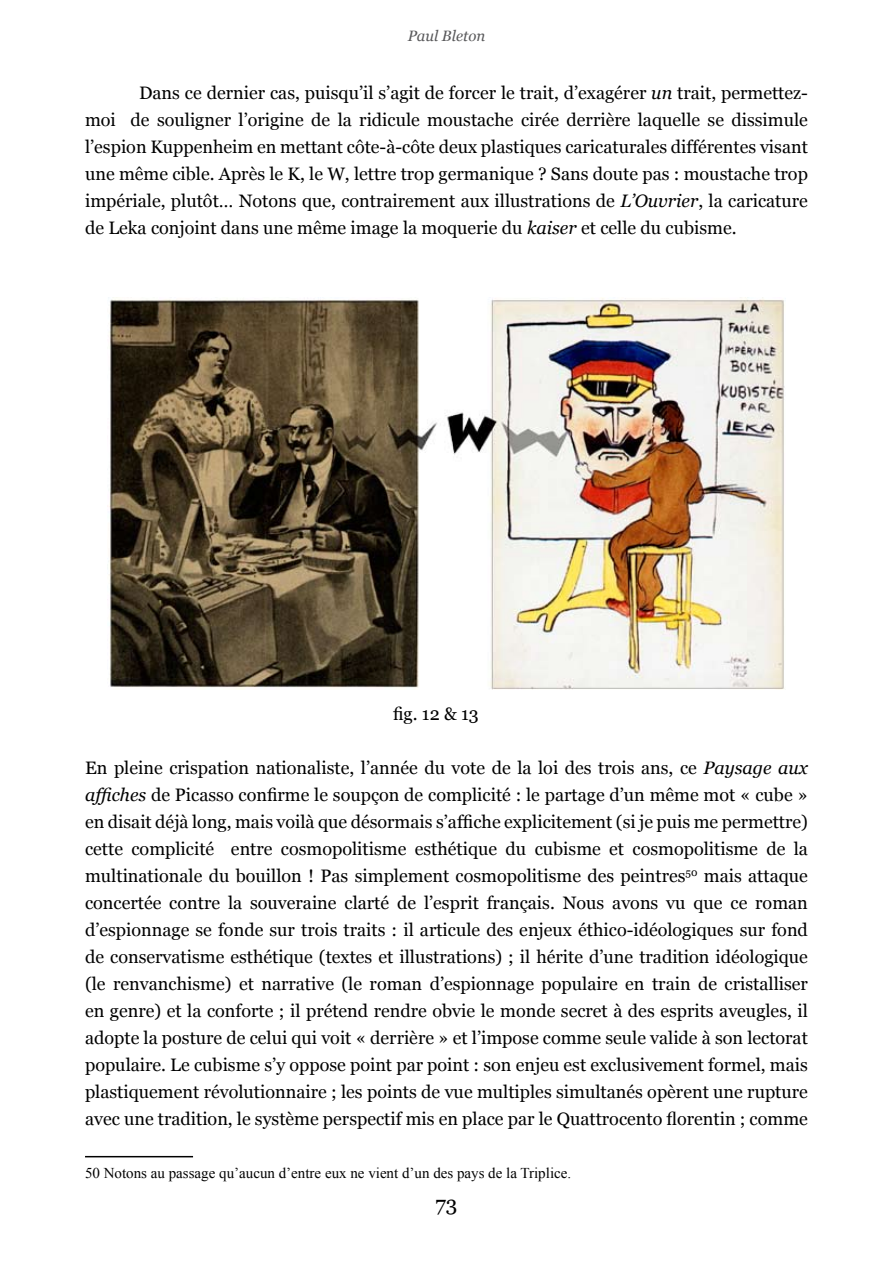
<style>
.page{position:relative;width:893px;height:1263px;background:#fff}
.page>*{position:absolute;margin:0;border:0;box-sizing:border-box;transform-origin:0 0}
.t1{font:21px "Georgia";color:#000}
.t2{font:18px/27px "Georgia";color:#000;text-align:justify}
.t3{font:15px "Times New Roman";color:#000}
.t4{font:italic 15px "Georgia";color:#58585a}
.s1{font-style:italic}
</style>
<div class="page">
<hr style="left:85px;top:1156px;width:108px;height:1px;background:#000">
<img style="left:109px;top:298px;width:676px;height:392px">
<p class="t4" style="left:408px;top:26px;width:79px">Paul Bleton</p>
<p class="t2" style="left:85px;top:79px;width:724px;text-indent:54px">Dans ce dernier cas, puisqu’il s’agit de forcer le trait, d’exagérer <span class="s1">un</span> trait, permettez&shy;moi de souligner l’origine de la ridicule moustache cirée derrière laquelle se dissimule l’espion Kuppenheim en mettant côte-à-côte deux plastiques caricaturales différentes visant une même cible. Après le K, le W, lettre trop germanique ? Sans doute pas : moustache trop impériale, plutôt… Notons que, contrairement aux illustrations de <span class="s1">L’Ouvrier</span>, la caricature de Leka conjoint dans une même image la moquerie du <span class="s1">kaiser</span> et celle du cubisme.</p>
<p class="t2" style="left:393px;top:700px;width:87px">fig. 12 &amp; 13</p>
<p class="t2" style="left:85px;top:754px;width:724px">En pleine crispation nationaliste, l’année du vote de la loi des trois ans, ce <span class="s1">Paysage aux affiches</span> de Picasso confirme le soupçon de complicité : le partage d’un même mot « cube » en disait déjà long, mais voilà que désormais s’affiche explicitement (si je puis me permettre) cette complicité entre cosmopolitisme esthétique du cubisme et cosmopolitisme de la multinationale du bouillon ! Pas simplement cosmopolitisme des peintres<sup>50</sup> mais attaque concertée contre la souveraine clarté de l’esprit français. Nous avons vu que ce roman d’espionnage se fonde sur trois traits : il articule des enjeux éthico-idéologiques sur fond de conservatisme esthétique (textes et illustrations) ; il hérite d’une tradition idéologique (le renvanchisme) et narrative (le roman d’espionnage populaire en train de cristalliser en genre) et la conforte ; il prétend rendre obvie le monde secret à des esprits aveugles, il adopte la posture de celui qui voit « derrière » et l’impose comme seule valide à son lectorat populaire. Le cubisme s’y oppose point par point : son enjeu est exclusivement formel, mais plastiquement révolutionnaire ; les points de vue multiples simultanés opèrent une rupture avec une tradition, le système perspectif mis en place par le Quattrocento florentin ; comme</p>
<p class="t3" style="left:85px;top:1163px;width:488px">50 Notons au passage qu’aucun d’entre eux ne vient d’un des pays de la Triplice.</p>
<p class="t1" style="left:435px;top:1191px;width:24px">73</p>
</div>
